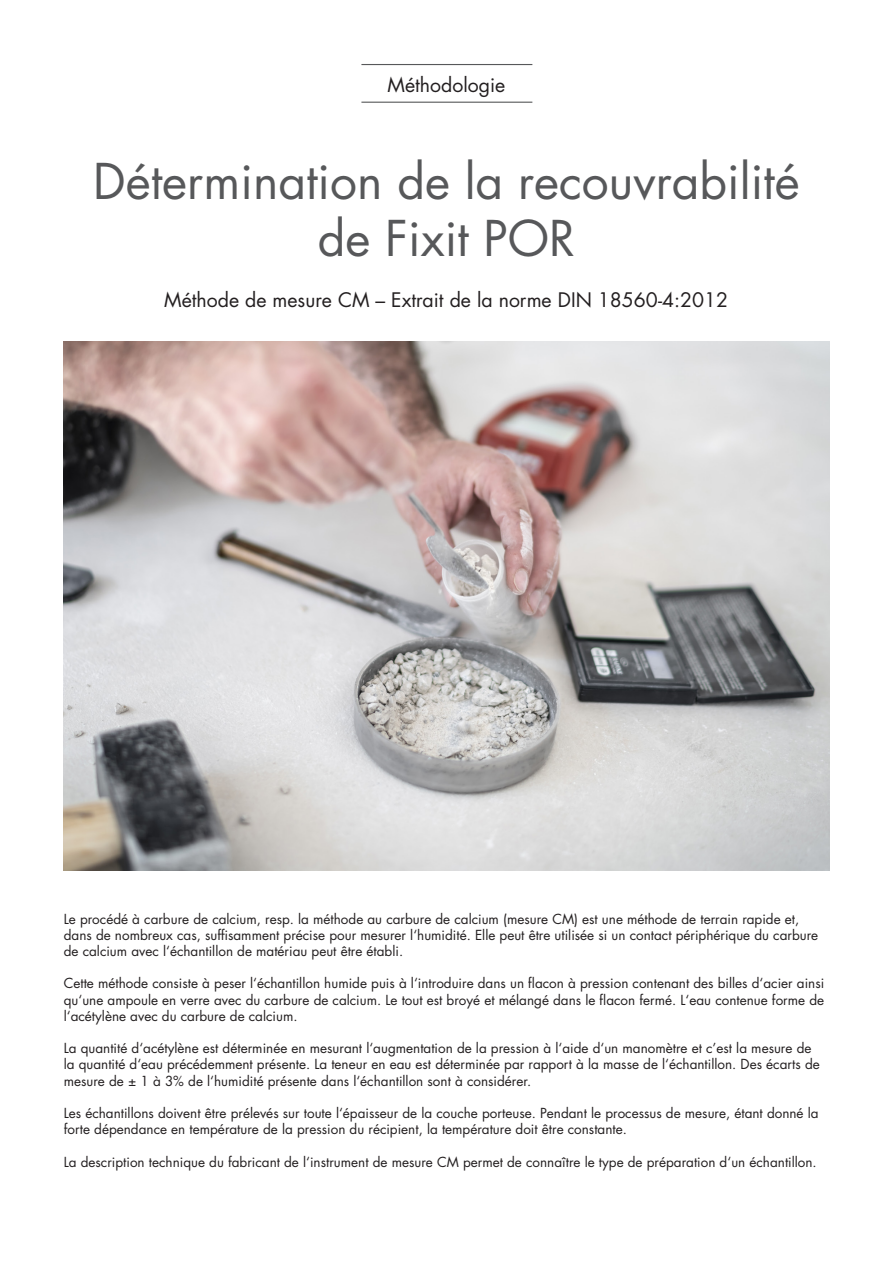
<style>
.page{position:relative;width:893px;height:1263px;background:#fff}
.page>*{position:absolute;margin:0;border:0;box-sizing:border-box;transform-origin:0 0}
.Überschrift_UZ_weiss{font:48px/57.6px "Futura Std";color:#57585a;text-align:center}
.Zwischen_Unterzeile{font:19.5px "Futura Std";color:#231f20}
.Überschrift_UZ_weiss-2{font:19.5px "Futura Std";color:#231f20}
.t1{font:13.5px/16.2px "Futura Std";color:#231f20}
</style>
<div class="page">
<img style="left:64px;top:341px;width:765px;height:529px">
<hr style="left:361px;top:64px;width:171px;height:1px;background:#57585a">
<hr style="left:361px;top:102px;width:171px;height:1px;background:#57585a">
<p class="Überschrift_UZ_weiss-2" style="left:388px;top:72px;width:119px">Méthodologie</p>
<p class="Überschrift_UZ_weiss" style="left:93px;top:153px;width:708px">Détermination de la recouvrabilité de Fixit POR</p>
<p class="Zwischen_Unterzeile" style="left:164px;top:288px;width:565px">Méthode de mesure CM – Extrait de la norme DIN 18560-4:2012</p>
<p class="t1" style="left:64px;top:911px;width:756px">Le procédé à carbure de calcium, resp. la méthode au carbure de calcium (mesure CM) est une méthode de terrain rapide et, dans de nombreux cas, suffisamment précise pour mesurer l‘humidité. Elle peut être utilisée si un contact périphérique du carbure de calcium avec l‘échantillon de matériau peut être établi.</p>
<p class="t1" style="left:64px;top:975px;width:762px;text-align:justify">Cette méthode consiste à peser l‘échantillon humide puis à l‘introduire dans un flacon à pression contenant des billes d‘acier ainsi qu‘une ampoule en verre avec du carbure de calcium. Le tout est broyé et mélangé dans le flacon fermé. L‘eau contenue forme de l‘acétylène avec du carbure de calcium.</p>
<p class="t1" style="left:64px;top:1040px;width:758px">La quantité d‘acétylène est déterminée en mesurant l‘augmentation de la pression à l‘aide d‘un manomètre et c’est la mesure de la quantité d‘eau précédemment présente. La teneur en eau est déterminée par rapport à la masse de l‘échantillon. Des écarts de mesure de ± 1 à 3% de l‘humidité présente dans l‘échantillon sont à considérer.</p>
<p class="t1" style="left:64px;top:1105px;width:756px">Les échantillons doivent être prélevés sur toute l‘épaisseur de la couche porteuse. Pendant le processus de mesure, étant donné la forte dépendance en température de la pression du récipient, la température doit être constante.</p>
<p class="t1" style="left:64px;top:1154px;width:754px">La description technique du fabricant de l‘instrument de mesure CM permet de connaître le type de préparation d‘un échantillon.</p>
</div>
